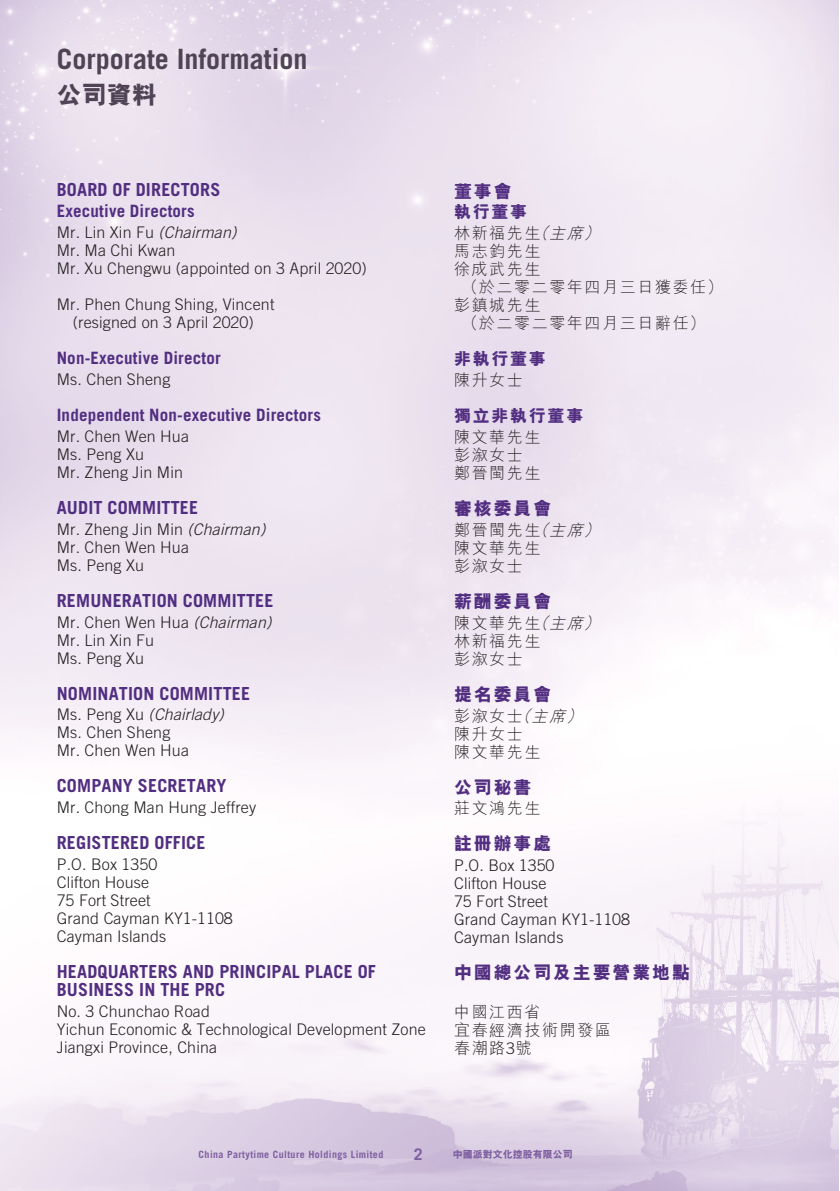
<style>
.page{position:relative;width:840px;height:1191px;background:#fff}
.page>*{position:absolute;margin:0;border:0;box-sizing:border-box;transform-origin:0 0}
.t1{font:700 28px "Trade Gothic LT Std";color:#4f4355}
.t2{font:800 25px "M Hei HK";color:#4f4355}
._03_Subhead_1{font:700 18px/18px "Trade Gothic LT Std";letter-spacing:.01em;color:#522e81}
._003_C_Subhead_1{font:800 18px "M Hei HK";letter-spacing:.1em;color:#522e81}
._04_Subhead_2{font:700 17px "Trade Gothic LT Std";letter-spacing:.01em;color:#522e81}
._004_C_Subhead_2{font:800 17px "M Hei HK";letter-spacing:.1em;color:#522e81}
._01_Body{font:300 16px "Trade Gothic LT Std";letter-spacing:.01em;color:#231f20}
._001_C_Body{font:300 16px/18px "M Hei HK";letter-spacing:.1em;color:#231f20}
._001_C_Body-2{font:300 16px "Trade Gothic LT Std";letter-spacing:.01em;color:#231f20}
._01_Body-2{font:italic 300 16px "Trade Gothic LT Std";letter-spacing:.01em;color:#231f20}
.t3{font:700 16px "Trade Gothic LT Std";color:#7e5fa0}
.t4{font:700 10px "Trade Gothic LT Std";letter-spacing:.04em;color:#7e5fa0}
.t5{font:800 10px "M Hei HK";color:#7e5fa0}
.s1{font-style:italic}
.s2{font-style:normal}
.s3{font-family:"Trade Gothic LT Std"}
</style>
<div class="page">
<img style="left:0;top:0;width:837px;height:1191px">
<h1 class="t1" style="left:57px;top:41px;width:252px">Corporate Information</h1>
<h2 class="t2" style="left:57px;top:82px;width:101px">公司資料</h2>
<p class="_03_Subhead_1" style="left:57px;top:181px;width:165px">BOARD OF DIRECTORS</p>
<p class="_04_Subhead_2" style="left:57px;top:201px;width:139px">Executive Directors</p>
<p class="_01_Body" style="left:57px;top:223px;width:181px">Mr. Lin Xin Fu <span class="s1">(Chairman)</span></p>
<p class="_01_Body" style="left:57px;top:241px;width:120px">Mr. Ma Chi Kwan</p>
<p class="_01_Body" style="left:57px;top:259px;width:311px">Mr. Xu Chengwu (appointed on 3 April 2020)</p>
<p class="_01_Body" style="left:57px;top:295px;width:219px">Mr. Phen Chung Shing, Vincent</p>
<p class="_01_Body" style="left:73px;top:313px;width:182px">(resigned on 3 April 2020)</p>
<p class="_04_Subhead_2" style="left:57px;top:348px;width:165px">Non-Executive Director</p>
<p class="_01_Body" style="left:57px;top:370px;width:115px">Ms. Chen Sheng</p>
<p class="_04_Subhead_2" style="left:57px;top:404px;width:265px">Independent Non-executive Directors</p>
<p class="_01_Body" style="left:57px;top:427px;width:134px">Mr. Chen Wen Hua</p>
<p class="_01_Body" style="left:57px;top:445px;width:89px">Ms. Peng Xu</p>
<p class="_01_Body" style="left:57px;top:463px;width:128px">Mr. Zheng Jin Min</p>
<p class="_03_Subhead_1" style="left:57px;top:498px;width:143px">AUDIT COMMITTEE</p>
<p class="_01_Body" style="left:57px;top:519px;width:210px">Mr. Zheng Jin Min <span class="s1">(Chairman)</span></p>
<p class="_01_Body" style="left:57px;top:537px;width:134px">Mr. Chen Wen Hua</p>
<p class="_01_Body" style="left:57px;top:555px;width:89px">Ms. Peng Xu</p>
<p class="_03_Subhead_1" style="left:57px;top:591px;width:218px">REMUNERATION COMMITTEE</p>
<p class="_01_Body" style="left:57px;top:612px;width:216px">Mr. Chen Wen Hua <span class="s1">(Chairman)</span></p>
<p class="_01_Body" style="left:57px;top:630px;width:99px">Mr. Lin Xin Fu</p>
<p class="_01_Body" style="left:57px;top:648px;width:89px">Ms. Peng Xu</p>
<p class="_03_Subhead_1" style="left:57px;top:684px;width:195px">NOMINATION COMMITTEE</p>
<p class="_01_Body-2" style="left:57px;top:705px;width:169px"><span class="s2">Ms. Peng Xu</span> (Chairlady)</p>
<p class="_01_Body" style="left:57px;top:723px;width:115px">Ms. Chen Sheng</p>
<p class="_01_Body" style="left:57px;top:741px;width:134px">Mr. Chen Wen Hua</p>
<p class="_03_Subhead_1" style="left:57px;top:777px;width:171px">COMPANY SECRETARY</p>
<p class="_01_Body" style="left:57px;top:798px;width:201px">Mr. Chong Man Hung Jeffrey</p>
<p class="_03_Subhead_1" style="left:57px;top:833px;width:150px">REGISTERED OFFICE</p>
<p class="_01_Body" style="left:57px;top:855px;width:102px">P.O. Box 1350</p>
<p class="_01_Body" style="left:57px;top:873px;width:94px">Clifton House</p>
<p class="_01_Body" style="left:57px;top:891px;width:95px">75 Fort Street</p>
<p class="_01_Body" style="left:57px;top:909px;width:177px">Grand Cayman KY1-1108</p>
<p class="_01_Body" style="left:57px;top:927px;width:111px">Cayman Islands</p>
<p class="_03_Subhead_1" style="left:57px;top:962px;width:320px">HEADQUARTERS AND PRINCIPAL PLACE OF<br>BUSINESS IN THE PRC</p>
<p class="_01_Body" style="left:57px;top:1002px;width:155px">No. 3 Chunchao Road</p>
<p class="_01_Body" style="left:57px;top:1020px;width:370px">Yichun Economic &amp; Technological Development Zone</p>
<p class="_01_Body" style="left:57px;top:1038px;width:162px">Jiangxi Province, China</p>
<p class="_003_C_Subhead_1" style="left:454px;top:182px;width:59px">董事會</p>
<p class="_004_C_Subhead_2" style="left:454px;top:204px;width:75px">執行董事</p>
<p class="_001_C_Body" style="left:454px;top:224px;width:151px">林新福先生<span class="s1">（主席）</span></p>
<p class="_001_C_Body" style="left:454px;top:242px;width:88px">馬志鈞先生</p>
<p class="_001_C_Body" style="left:462px;top:260px;width:262px;text-indent:-8px">徐成武先生<br>（於二零二零年四月三日獲委任）</p>
<p class="_001_C_Body" style="left:462px;top:296px;width:245px;text-indent:-8px">彭鎮城先生<br>（於二零二零年四月三日辭任）</p>
<p class="_004_C_Subhead_2" style="left:454px;top:350px;width:93px">非執行董事</p>
<p class="_001_C_Body" style="left:454px;top:371px;width:70px">陳升女士</p>
<p class="_004_C_Subhead_2" style="left:454px;top:407px;width:131px">獨立非執行董事</p>
<p class="_001_C_Body" style="left:454px;top:428px;width:88px">陳文華先生</p>
<p class="_001_C_Body" style="left:454px;top:446px;width:70px">彭溆女士</p>
<p class="_001_C_Body" style="left:454px;top:464px;width:88px">鄭晉閩先生</p>
<p class="_003_C_Subhead_1" style="left:454px;top:499px;width:99px">審核委員會</p>
<p class="_001_C_Body" style="left:454px;top:521px;width:151px">鄭晉閩先生<span class="s1">（主席）</span></p>
<p class="_001_C_Body" style="left:454px;top:539px;width:88px">陳文華先生</p>
<p class="_001_C_Body" style="left:454px;top:557px;width:70px">彭溆女士</p>
<p class="_003_C_Subhead_1" style="left:454px;top:592px;width:99px">薪酬委員會</p>
<p class="_001_C_Body" style="left:454px;top:613px;width:151px">陳文華先生<span class="s1">（主席）</span></p>
<p class="_001_C_Body" style="left:454px;top:631px;width:88px">林新福先生</p>
<p class="_001_C_Body" style="left:454px;top:649px;width:70px">彭溆女士</p>
<p class="_003_C_Subhead_1" style="left:454px;top:685px;width:99px">提名委員會</p>
<p class="_001_C_Body" style="left:454px;top:706px;width:134px">彭溆女士<span class="s1">（主席）</span></p>
<p class="_001_C_Body" style="left:454px;top:724px;width:70px">陳升女士</p>
<p class="_001_C_Body" style="left:454px;top:742px;width:88px">陳文華先生</p>
<p class="_003_C_Subhead_1" style="left:454px;top:778px;width:79px">公司秘書</p>
<p class="_001_C_Body" style="left:454px;top:799px;width:88px">莊文鴻先生</p>
<p class="_003_C_Subhead_1" style="left:454px;top:835px;width:99px">註冊辦事處</p>
<p class="_001_C_Body-2" style="left:454px;top:856px;width:102px">P.O. Box 1350</p>
<p class="_001_C_Body-2" style="left:454px;top:874px;width:94px">Clifton House</p>
<p class="_001_C_Body-2" style="left:454px;top:892px;width:95px">75 Fort Street</p>
<p class="_001_C_Body-2" style="left:454px;top:910px;width:177px">Grand Cayman KY1-1108</p>
<p class="_001_C_Body-2" style="left:454px;top:928px;width:111px">Cayman Islands</p>
<p class="_003_C_Subhead_1" style="left:454px;top:963px;width:237px">中國總公司及主要營業地點</p>
<p class="_001_C_Body" style="left:454px;top:1003px;width:88px">中國江西省</p>
<p class="_001_C_Body" style="left:454px;top:1021px;width:158px">宜春經濟技術開發區</p>
<p class="_001_C_Body" style="left:454px;top:1039px;width:79px">春潮路<span class="s3">3</span>號</p>
<p class="t4" style="left:198px;top:1147px;width:186px">China Partytime Culture Holdings Limited</p>
<p class="t3" style="left:413px;top:1144px;width:10px">2</p>
<p class="t5" style="left:452px;top:1149px;width:122px">中國派對文化控股有限公司</p>
</div>
